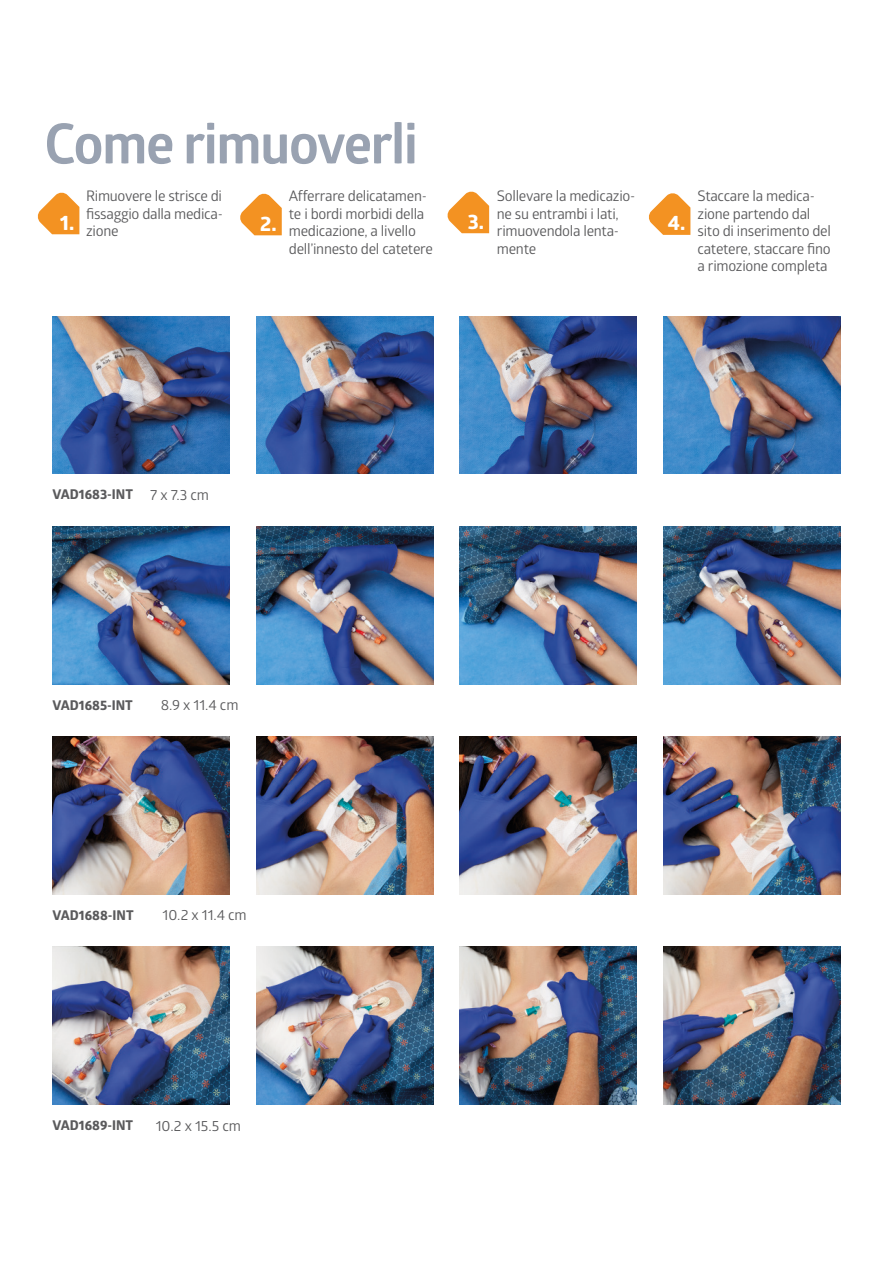
<style>
.page{position:relative;width:893px;height:1263px;background:#fff}
.page>*{position:absolute;margin:0;border:0;box-sizing:border-box;transform-origin:0 0}
.B4{font:700 55.5px "Glober";letter-spacing:-.03em;color:#99a2b1}
.t1{font:700 20.7px "Globerx";color:#fff}
.MEDLINE_-_Line_Listi{font:14.55px/17.5px "Glober";letter-spacing:-.02em;color:#5a5a5c}
.t2{font:700 13.5px "Globerx";color:#5a5a5c}
</style>
<div class="page">
<img style="left:53px;top:316px;width:177px;height:158px">
<img style="left:256px;top:316px;width:177px;height:158px">
<img style="left:460px;top:316px;width:177px;height:158px">
<img style="left:663px;top:316px;width:177px;height:158px">
<img style="left:53px;top:526px;width:177px;height:158px">
<img style="left:256px;top:526px;width:177px;height:158px">
<img style="left:460px;top:526px;width:177px;height:158px">
<img style="left:663px;top:526px;width:177px;height:158px">
<img style="left:53px;top:736px;width:177px;height:158px">
<img style="left:256px;top:736px;width:177px;height:158px">
<img style="left:460px;top:736px;width:177px;height:158px">
<img style="left:663px;top:736px;width:177px;height:158px">
<img style="left:53px;top:947px;width:177px;height:157px">
<img style="left:256px;top:947px;width:177px;height:157px">
<img style="left:460px;top:947px;width:177px;height:157px">
<img style="left:663px;top:947px;width:177px;height:157px">
<svg style="left:37px;top:192px;width:42px;height:42px"></svg>
<svg style="left:240px;top:193px;width:42px;height:42px"></svg>
<svg style="left:447px;top:191px;width:42px;height:42px"></svg>
<svg style="left:649px;top:193px;width:41px;height:42px"></svg>
<p class="B4" style="left:44px;top:105px;width:375px">Come rimuoverli</p>
<p class="MEDLINE_-_Line_Listi" style="left:86px;top:186px;width:138px;text-align:justify">Rimuovere le strisce di fissaggio dalla medica&shy;zione</p>
<p class="MEDLINE_-_Line_Listi" style="left:698px;top:186px;width:135px">Staccare la medica&shy;zione partendo dal sito di inserimento del catetere, staccare fino a rimozione completa</p>
<p class="MEDLINE_-_Line_Listi" style="left:289px;top:186px;width:145px">Afferrare delicatamen&shy;te i bordi morbidi della medicazione, a livello dell’innesto del catetere</p>
<p class="MEDLINE_-_Line_Listi" style="left:497px;top:186px;width:140px">Sollevare la medicazio&shy;ne su entrambi i lati, rimuovendola lenta&shy;mente</p>
<p class="t1" style="left:60px;top:207px;width:16px">1.</p>
<p class="t1" style="left:260px;top:209px;width:18px">2.</p>
<p class="t1" style="left:468px;top:206px;width:18px">3.</p>
<p class="t1" style="left:668px;top:208px;width:19px">4.</p>
<p class="t2" style="left:53px;top:485px;width:82px">VAD1683-INT</p>
<p class="MEDLINE_-_Line_Listi" style="left:150px;top:486px;width:61px">7 x 7.3 cm</p>
<p class="t2" style="left:53px;top:695px;width:82px">VAD1685-INT</p>
<p class="MEDLINE_-_Line_Listi" style="left:161px;top:696px;width:79px">8.9 x 11.4 cm</p>
<p class="t2" style="left:53px;top:905px;width:83px">VAD1688-INT</p>
<p class="MEDLINE_-_Line_Listi" style="left:163px;top:906px;width:86px">10.2 x 11.4 cm</p>
<p class="t2" style="left:53px;top:1115px;width:82px">VAD1689-INT</p>
<p class="MEDLINE_-_Line_Listi" style="left:156px;top:1116px;width:87px">10.2 x 15.5 cm</p>
</div>
